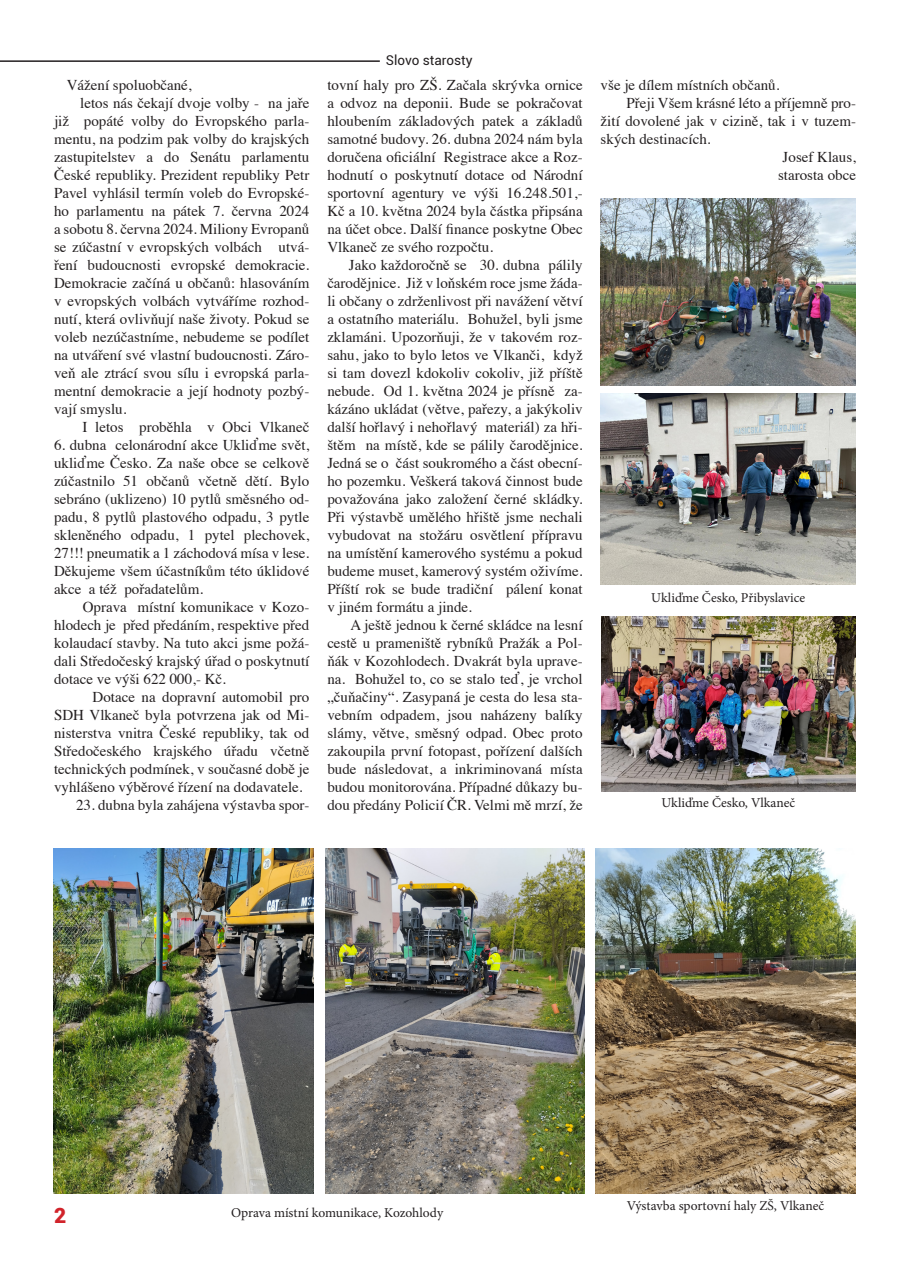
<style>
.page{position:relative;width:910px;height:1280px;background:#fff}
.page>*{position:absolute;margin:0;border:0;box-sizing:border-box;transform-origin:0 0}
.t1{font:900 21px "Roboto";color:#d1232a}
.t2{font:15px/18px "Times";color:#231f20;text-align:justify}
.t3{font:13.5px "Minion Pro";color:#231f20}
.t4{font:13.5px "Roboto";color:#231f20}
</style>
<div class="page">
<hr style="left:0;top:60px;width:380px;height:2px;background:#231f20">
<img style="left:602px;top:617px;width:254px;height:174px">
<img style="left:601px;top:199px;width:255px;height:187px">
<img style="left:325px;top:848px;width:260px;height:345px">
<img style="left:595px;top:848px;width:261px;height:345px">
<img style="left:601px;top:393px;width:255px;height:191px">
<img style="left:54px;top:848px;width:260px;height:345px">
<p class="t2" style="left:67px;top:75px;width:126px">Vážení spoluobčané,</p>
<p class="t2" style="left:54px;top:93px;width:257px;text-indent:26px">letos nás čekají dvoje volby - na jaře již popáté volby do Evropského parla&shy;mentu, na podzim pak volby do krajských zastupitelstev a do Senátu parlamentu České republiky. Prezident republiky Petr Pavel vyhlásil termín voleb do Evropské&shy;ho parlamentu na pátek 7. června 2024 a sobotu 8. června 2024. Miliony Evropanů se zúčastní v evropských volbách utvá&shy;ření budoucnosti evropské demokracie.<br>Demokracie začíná u občanů: hlasováním v evropských volbách vytváříme rozhod&shy;nutí, která ovlivňují naše životy. Pokud se voleb nezúčastníme, nebudeme se podílet na utváření své vlastní budoucnosti. Záro&shy;veň ale ztrácí svou sílu i evropská parla&shy;mentní demokracie a její hodnoty pozbý&shy;vají smyslu.</p>
<p class="t2" style="left:82px;top:417px;width:228px">I letos proběhla v Obci Vlkaneč</p>
<p class="t2" style="left:54px;top:435px;width:257px">6. dubna celonárodní akce Ukliďme svět, ukliďme Česko. Za naše obce se celkově zúčastnilo 51 občanů včetně dětí. Bylo sebráno (uklizeno) 10 pytlů směsného od&shy;padu, 8 pytlů plastového odpadu, 3 pytle skleněného odpadu, 1 pytel plechovek, 27!!! pneumatik a 1 záchodová mísa v lese.<br>Děkujeme všem účastníkům této úklidové akce a též pořadatelům.</p>
<p class="t2" style="left:54px;top:597px;width:257px;text-indent:29px">Oprava místní komunikace v Kozo&shy;hlodech je před předáním, respektive před kolaudací stavby. Na tuto akci jsme požá&shy;dali Středočeský krajský úřad o poskytnutí dotace ve výši 622 000,- Kč.</p>
<p class="t2" style="left:54px;top:687px;width:257px;text-indent:39px">Dotace na dopravní automobil pro SDH Vlkaneč byla potvrzena jak od Mi&shy;nisterstva vnitra České republiky, tak od Středočeského krajského úřadu včetně technických podmínek, v současné době je vyhlášeno výběrové řízení na dodavatele.</p>
<p class="t2" style="left:76px;top:795px;width:235px">23. dubna byla zahájena výstavba spor-</p>
<p class="t4" style="left:386px;top:50px;width:88px">Slovo starosty</p>
<p class="t2" style="left:327px;top:75px;width:257px">tovní haly pro ZŠ. Začala skrývka ornice a odvoz na deponii. Bude se pokračovat hloubením základových patek a základů samotné budovy. 26. dubna 2024 nám byla doručena oficiální Registrace akce a Roz&shy;hodnutí o poskytnutí dotace od Národní sportovní agentury ve výši 16.248.501,- Kč a 10. května 2024 byla částka připsána na účet obce. Další finance poskytne Obec Vlkaneč ze svého rozpočtu.</p>
<p class="t2" style="left:327px;top:255px;width:257px;text-indent:22px">Jako každoročně se 30. dubna pálily čarodějnice. Již v loňském roce jsme žáda&shy;li občany o zdrženlivost při navážení větví a ostatního materiálu. Bohužel, byli jsme zklamáni. Upozorňuji, že v takovém roz&shy;sahu, jako to bylo letos ve Vlkanči, když si tam dovezl kdokoliv cokoliv, již příště nebude. Od 1. května 2024 je přísně za&shy;kázáno ukládat (větve, pařezy, a jakýkoliv další hořlavý i nehořlavý materiál) za hři&shy;štěm na místě, kde se pálily čarodějnice.<br>Jedná se o část soukromého a část obecní&shy;ho pozemku. Veškerá taková činnost bude považována jako založení černé skládky.<br>Při výstavbě umělého hřiště jsme nechali vybudovat na stožáru osvětlení přípravu na umístění kamerového systému a pokud budeme muset, kamerový systém oživíme.<br>Příští rok se bude tradiční pálení konat v jiném formátu a jinde.</p>
<p class="t2" style="left:327px;top:615px;width:257px;text-indent:23px">A ještě jednou k černé skládce na lesní cestě u prameniště rybníků Pražák a Pol&shy;ňák v Kozohlodech. Dvakrát byla uprave&shy;na. Bohužel to, co se stalo teď, je vrchol „čuňačiny“. Zasypaná je cesta do lesa sta&shy;vebním odpadem, jsou naházeny balíky slámy, větve, směsný odpad. Obec proto zakoupila první fotopast, pořízení dalších bude následovat, a inkriminovaná místa budou monitorována. Případné důkazy bu&shy;dou předány Policií ČR. Velmi mě mrzí, že</p>
<p class="t2" style="left:601px;top:75px;width:180px">vše je dílem místních občanů.</p>
<p class="t2" style="left:601px;top:93px;width:257px;text-indent:26px">Přeji Všem krásné léto a příjemně pro&shy;žití dovolené jak v cizině, tak i v tuzem&shy;ských destinacích.</p>
<p class="t2" style="left:783px;top:147px;width:75px">Josef Klaus,</p>
<p class="t2" style="left:778px;top:165px;width:79px">starosta obce</p>
<p class="t3" style="left:651px;top:589px;width:156px">Ukliďme Česko, Přibyslavice</p>
<p class="t3" style="left:661px;top:794px;width:135px">Ukliďme Česko, Vlkaneč</p>
<p class="t1" style="left:54px;top:1200px;width:14px">2</p>
<p class="t3" style="left:231px;top:1203px;width:214px">Oprava místní komunikace, Kozohlody</p>
<p class="t3" style="left:627px;top:1197px;width:199px">Výstavba sportovní haly ZŠ, Vlkaneč</p>
</div>
